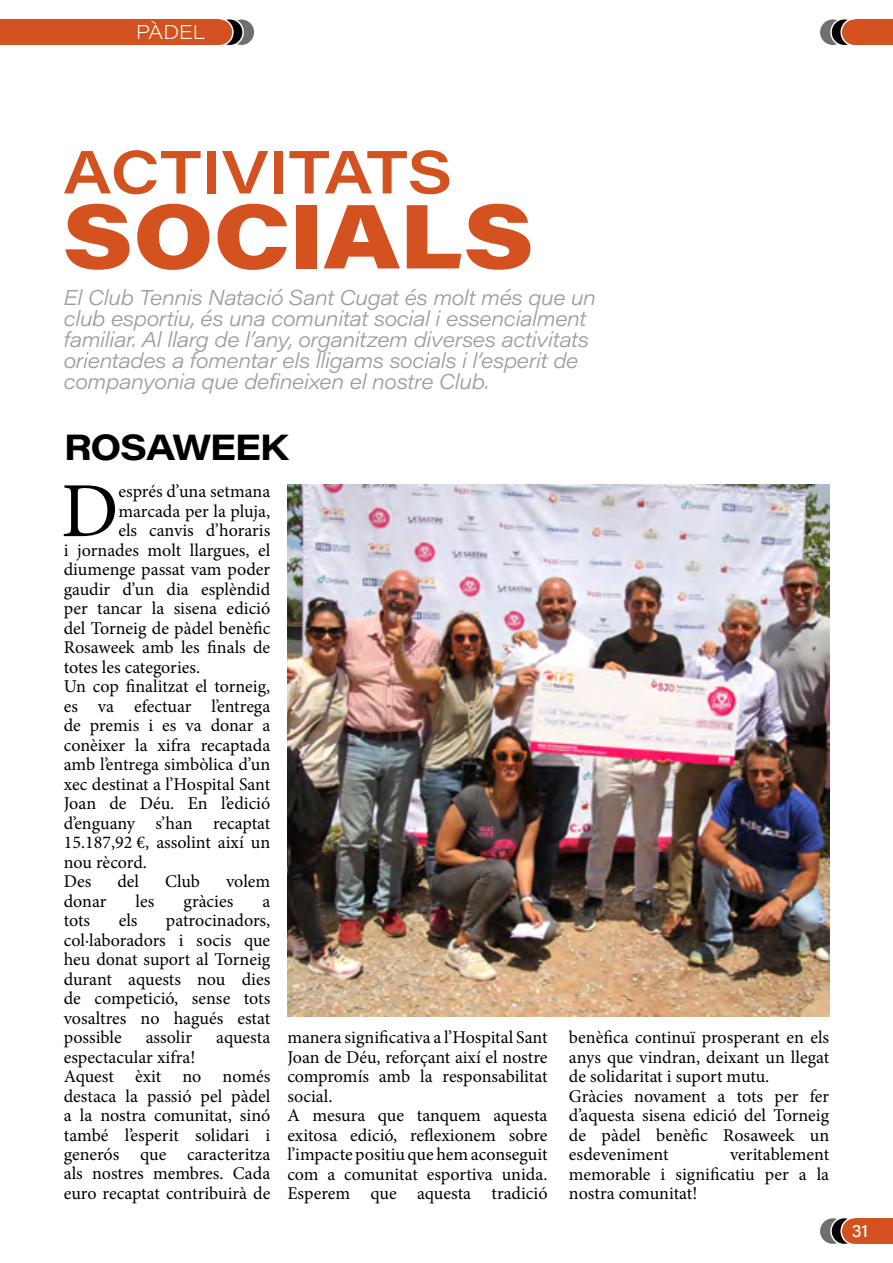
<style>
.page{position:relative;width:893px;height:1263px;background:#fff}
.page>*{position:absolute;margin:0;border:0;box-sizing:border-box;transform-origin:0 0}
.t1{font:900 90px "Acumin Pro Wide";color:#d35220}
.t2{font:78px "Minion Pro";color:#000}
.t3{font:600 60px "Acumin Pro Wide";color:#d35220}
.t4{font:700 36px "Acumin Pro Wide";letter-spacing:-.04em;color:#000}
.t5{font:italic 300 21px/21px "Acumin Pro Wide";letter-spacing:-.02em;color:#9d9d9c}
.t6{font:200 19.5px "Acumin Pro Wide";letter-spacing:.005em;color:#fff}
.t7{font:18px/19.5px "Minion Pro";color:#000}
.t8{font:500 18px "Acumin Pro";color:#fff}
</style>
<div class="page">
<img style="left:287px;top:485px;width:542px;height:531px">
<div style="left:819px;top:1217px;width:27px;height:27px;background:#706f6f;border-radius:50%"></div>
<div style="left:819px;top:1217px;width:28px;height:28px;border:2px solid #fff;border-radius:50%"></div>
<div style="left:819px;top:19px;width:27px;height:27px;background:#706f6f;border-radius:50%"></div>
<div style="left:819px;top:18px;width:28px;height:28px;border:2px solid #fff;border-radius:50%"></div>
<svg style="left:831px;top:1217px;width:27px;height:27px"></svg>
<div style="left:830px;top:1217px;width:29px;height:28px;border:2px solid #fff;border-radius:50%"></div>
<svg style="left:831px;top:19px;width:27px;height:27px"></svg>
<div style="left:830px;top:18px;width:29px;height:28px;border:2px solid #fff;border-radius:50%"></div>
<div style="left:841px;top:1217px;width:27px;height:27px;background:#d35220;border-radius:50%"></div>
<div style="left:840px;top:1217px;width:29px;height:28px;border:2px solid #fff;border-radius:50%"></div>
<div style="left:841px;top:19px;width:27px;height:27px;background:#d35220;border-radius:50%"></div>
<div style="left:840px;top:18px;width:29px;height:28px;border:2px solid #fff;border-radius:50%"></div>
<div style="left:855px;top:1218px;width:38px;height:26px;background:#d35220"></div>
<div style="left:855px;top:19px;width:38px;height:26px;background:#d35220"></div>
<svg style="left:228px;top:19px;width:27px;height:27px"></svg>
<div style="left:227px;top:18px;width:29px;height:28px;border:2px solid #fff;border-radius:50%"></div>
<svg style="left:216px;top:19px;width:27px;height:27px"></svg>
<div style="left:215px;top:18px;width:29px;height:28px;border:2px solid #fff;border-radius:50%"></div>
<div style="left:206px;top:19px;width:27px;height:27px;background:#d35220;border-radius:50%"></div>
<div style="left:205px;top:18px;width:29px;height:28px;border:2px solid #fff;border-radius:50%"></div>
<div style="left:0;top:19px;width:219px;height:26px;background:#d35220"></div>
<p class="t6" style="left:136px;top:18px;width:71px">PÀDEL</p>
<h3 class="t3" style="left:64px;top:129px;width:390px">ACTIVITATS</h3>
<h1 class="t1" style="left:64px;top:169px;width:472px">SOCIALS</h1>
<p class="t5" style="left:64px;top:287px;width:534px">El Club Tennis Natació Sant Cugat és molt més que un club esportiu, és una comunitat social i essencialment familiar. Al llarg de l’any, organitzem diverses activitats orientades a fomentar els lligams socials i l’esperit de companyonia que defineixen el nostre Club.</p>
<h3 class="t4" style="left:64px;top:421px;width:226px">ROSAWEEK</h3>
<h2 class="t2" style="left:61px;top:459px;width:59px">D</h2>
<p class="t7" style="left:119px;top:482px;width:153px">esprés d’una setmana</p>
<p class="t7" style="left:119px;top:501px;width:153px">marcada per la pluja,</p>
<p class="t7" style="left:119px;top:521px;width:153px">els canvis d’horaris</p>
<p class="t7" style="left:64px;top:540px;width:208px">i jornades molt llargues, el</p>
<p class="t7" style="left:64px;top:560px;width:208px">diumenge passat vam poder</p>
<p class="t7" style="left:64px;top:579px;width:208px">gaudir d’un dia esplèndid</p>
<p class="t7" style="left:64px;top:599px;width:208px">per tancar la sisena edició</p>
<p class="t7" style="left:64px;top:618px;width:208px">del Torneig de pàdel benèfic</p>
<p class="t7" style="left:64px;top:638px;width:208px">Rosaweek amb les finals de</p>
<p class="t7" style="left:64px;top:657px;width:138px">totes les categories.</p>
<p class="t7" style="left:64px;top:677px;width:208px">Un cop finalitzat el torneig,</p>
<p class="t7" style="left:64px;top:696px;width:208px">es va efectuar l’entrega</p>
<p class="t7" style="left:64px;top:716px;width:208px">de premis i es va donar a</p>
<p class="t7" style="left:64px;top:735px;width:208px">conèixer la xifra recaptada</p>
<p class="t7" style="left:64px;top:755px;width:208px">amb l’entrega simbòlica d’un</p>
<p class="t7" style="left:64px;top:774px;width:208px">xec destinat a l’Hospital Sant</p>
<p class="t7" style="left:64px;top:794px;width:208px">Joan de Déu. En l’edició</p>
<p class="t7" style="left:64px;top:813px;width:208px">d’enguany s’han recaptat</p>
<p class="t7" style="left:64px;top:833px;width:208px">15.187,92 €, assolint així un</p>
<p class="t7" style="left:64px;top:852px;width:85px">nou rècord.</p>
<p class="t7" style="left:64px;top:872px;width:29px">Des</p>
<p class="t7" style="left:117px;top:872px;width:23px">del</p>
<p class="t7" style="left:165px;top:872px;width:37px">Club</p>
<p class="t7" style="left:226px;top:872px;width:46px">volem</p>
<p class="t7" style="left:64px;top:891px;width:44px">donar</p>
<p class="t7" style="left:136px;top:891px;width:20px">les</p>
<p class="t7" style="left:184px;top:891px;width:51px">gràcies</p>
<p class="t7" style="left:262px;top:891px;width:9px">a</p>
<p class="t7" style="left:64px;top:911px;width:28px">tots</p>
<p class="t7" style="left:119px;top:911px;width:20px">els</p>
<p class="t7" style="left:64px;top:911px;width:208px;text-align:justify;text-indent:102px">patrocinadors, col·laboradors i socis que heu donat suport al Torneig durant aquests nou dies de competició, sense tots vosaltres no hagués estat possible</p>
<p class="t7" style="left:146px;top:1027px;width:48px">assolir</p>
<p class="t7" style="left:216px;top:1027px;width:56px">aquesta</p>
<p class="t7" style="left:64px;top:1047px;width:208px">espectacular xifra!<br>Aquest èxit no només destaca la passió pel pàdel a la nostra comunitat, sinó també l’esperit solidari i generós que caracteritza als nostres membres. Cada euro recaptat contribuirà de</p>
<p class="t7" style="left:287px;top:1028px;width:262px">manera significativa a l’Hospital Sant<br>Joan de Déu, reforçant així el nostre compromís amb la responsabilitat social.<br>A mesura que tanquem aquesta exitosa edició, reflexionem sobre l’impacte positiu que hem aconseguit com a comunitat esportiva unida.<br>Esperem que aquesta tradició</p>
<p class="t7" style="left:569px;top:1028px;width:262px">benèfica continuï prosperant en els anys que vindran, deixant un llegat de solidaritat i suport mutu.<br>Gràcies novament a tots per fer d’aquesta sisena edició del Torneig de pàdel benèfic Rosaweek un esdeveniment</p>
<p class="t7" style="left:569px;top:1145px;width:262px;text-align:justify;text-indent:161px">veritablement memorable i significatiu per a la nostra comunitat!</p>
<p class="t8" style="left:852px;top:1218px;width:18px">31</p>
</div>
